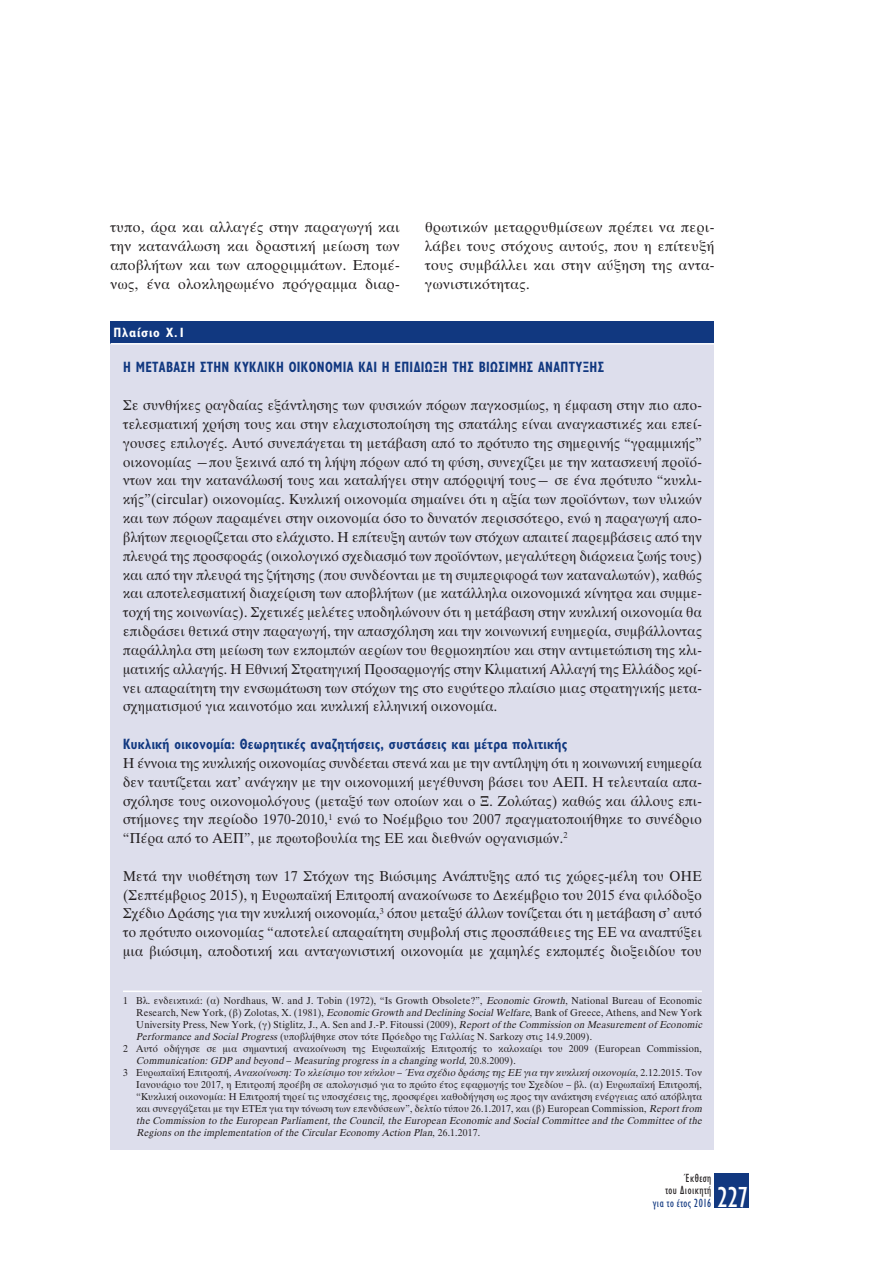
<style>
.page{position:relative;width:893px;height:1263px;background:#fff}
.page>*{position:absolute;margin:0;border:0;box-sizing:border-box;transform-origin:0 0}
.t1{font:condensed 30px "Gill Sans";color:#fff}
.t2{font:15px/18.9px "UB Times";letter-spacing:.025em;color:#231f20;text-align:justify;scale:.95 1}
.t3{font:15px/19.2px "UB Times";letter-spacing:.025em;color:#231f20;text-align:justify}
.t4{font:700 15px "Mf Gill Semi Cond";letter-spacing:.025em;color:#113880;scale:.85 1}
.t5{font:700 13.5px "Mf Gill Semi Cond";letter-spacing:.065em;color:#fff;scale:.95 1}
.t6{font:12px/12.8px "Mf Gill Cond";letter-spacing:.045em;color:#231f20;text-align:right;scale:.95 1}
.t7{font:12px "Mf Gill Cond";letter-spacing:.045em;color:#113880;scale:.95 1}
.t8{font:10.5px "UB Times";letter-spacing:.025em;color:#231f20;scale:.95 1}
.t9{font:italic 10.5px "UB Times";color:#231f20;scale:.95 1}
.s1{font-style:italic}
.s2{font-style:normal}
</style>
<div class="page">
<div style="left:714px;top:1173px;width:34px;height:34px;background:#113880"></div>
<div style="left:111px;top:321px;width:603px;height:829px;background:#dddeec"></div>
<div style="left:111px;top:321px;width:603px;height:23px;background:#113880"></div>
<hr style="left:111px;top:343px;width:603px;height:1px;background:#fff">
<hr style="left:123px;top:990px;width:579px;height:2px;background:#fff">
<p class="t3" style="left:111px;top:217px;width:291px">τυπο, άρα και αλλαγές στην παραγωγή και την κατανάλωση και δραστική μείωση των αποβλήτων και των απορριμμάτων. Επομέ&shy;νως, ένα ολοκληρωμένο πρόγραμμα διαρ-</p>
<p class="t3" style="left:425px;top:217px;width:291px">θρωτικών μεταρρυθμίσεων πρέπει να περι&shy;λάβει τους στόχους αυτούς, που η επίτευξή τους συμβάλλει και στην αύξηση της αντα&shy;γωνιστικότητας.</p>
<p class="t5" style="left:114px;top:325px;width:77px">Πλαίσιο x.1</p>
<p class="t4" style="left:123px;top:359px;width:567px">Η ΜΕΤΑΒΑΣΗ ΣΤΗΝ ΚΥΚΛΙΚΗ ΟΙΚΟΝΟΜΙΑ ΚΑΙ Η ΕΠΙΔΙΩΞΗ ΤΗΣ ΒΙΩΣΙΜΗΣ ΑΝΑΠΤΥΞΗΣ</p>
<p class="t2" style="left:123px;top:396px;width:611px">Σε συνθήκες ραγδαίας εξάντλησης των φυσικών πόρων παγκοσμίως, η έμφαση στην πιο απο&shy;τελεσματική χρήση τους και στην ελαχιστοποίηση της σπατάλης είναι αναγκαστικές και επεί&shy;γουσες επιλογές. Αυτό συνεπάγεται τη μετάβαση από το πρότυπο της σημερινής “γραμμικής” οικονομίας ―που ξεκινά από τη λήψη πόρων από τη φύση, συνεχίζει με την κατασκευή προϊό&shy;ντων και την κατανάλωσή τους και καταλήγει στην απόρριψή τους― σε ένα πρότυπο “κυκλι&shy;κής”(circular) οικονομίας. Κυκλική οικονομία σημαίνει ότι η αξία των προϊόντων, των υλικών και των πόρων παραμένει στην οικονομία όσο το δυνατόν περισσότερο, ενώ η παραγωγή απο&shy;βλήτων περιορίζεται στο ελάχιστο. Η επίτευξη αυτών των στόχων απαιτεί παρεμβάσεις από την πλευρά της προσφοράς (οικολογικό σχεδιασμό των προϊόντων, μεγαλύτερη διάρκεια ζωής τους) και από την πλευρά της ζήτησης (που συνδέονται με τη συμπεριφορά των καταναλωτών), καθώς και αποτελεσματική διαχείριση των αποβλήτων (με κατάλληλα οικονομικά κίνητρα και συμμε&shy;τοχή της κοινωνίας). Σχετικές μελέτες υποδηλώνουν ότι η μετάβαση στην κυκλική οικονομία θα επιδράσει θετικά στην παραγωγή, την απασχόληση και την κοινωνική ευημερία, συμβάλλοντας παράλληλα στη μείωση των εκπομπών αερίων του θερμοκηπίου και στην αντιμετώπιση της κλι&shy;ματικής αλλαγής. Η Εθνική Στρατηγική Προσαρμογής στην Κλιματική Αλλαγή της Ελλάδος κρί&shy;νει απαραίτητη την ενσωμάτωση των στόχων της στο ευρύτερο πλαίσιο μιας στρατηγικής μετα&shy;σχηματισμού για καινοτόμο και κυκλική ελληνική οικονομία.</p>
<p class="t4" style="left:123px;top:735px;width:524px">Κυκλική οικονομία: Θεωρητικές αναζητήσεις, συστάσεις και μέτρα πολιτικής</p>
<p class="t2" style="left:123px;top:753px;width:611px">Η έννοια της κυκλικής οικονομίας συνδέεται στενά και με την αντίληψη ότι η κοινωνική ευημερία δεν ταυτίζεται κατ’ ανάγκην με την οικονομική μεγέθυνση βάσει του ΑΕΠ. Η τελευταία απα&shy;σχόλησε τους οικονομολόγους (μεταξύ των οποίων και ο Ξ. Ζολώτας) καθώς και άλλους επι&shy;στήμονες την περίοδο 1970-2010,<sup>1</sup> ενώ το Νοέμβριο του 2007 πραγματοποιήθηκε το συνέδριο “Πέρα από το ΑΕΠ”, με πρωτοβουλία της ΕΕ και διεθνών οργανισμών.<sup>2</sup></p>
<p class="t2" style="left:123px;top:866px;width:611px">Μετά την υιοθέτηση των 17 Στόχων της Βιώσιμης Ανάπτυξης από τις χώρες-μέλη του ΟΗΕ (Σεπτέμβριος 2015), η Ευρωπαϊκή Επιτροπή ανακοίνωσε το Δεκέμβριο του 2015 ένα φιλόδοξο Σχέδιο Δράσης για την κυκλική οικονομία,<sup>3</sup> όπου μεταξύ άλλων τονίζεται ότι η μετάβαση σ’ αυτό το πρότυπο οικονομίας “αποτελεί απαραίτητη συμβολή στις προσπάθειες της ΕΕ να αναπτύξει μια βιώσιμη, αποδοτική και ανταγωνιστική οικονομία με χαμηλές εκπομπές διοξειδίου του</p>
<p class="t8" style="left:123px;top:995px;width:611px">1 Βλ. ενδεικτικά: (α) Nordhaus, W. and J. Tobin (1972), “Is Growth Obsolete?”, <span class="s1">Economic Growth</span>, National Bureau of Economic</p>
<p class="t8" style="left:136px;top:1006px;width:597px">Research, New York, (β) Zolotas, X. (1981), <span class="s1">EconomicGrowthandDecliningSocialWelfare</span>, Bank of Greece, Athens, and New York</p>
<p class="t8" style="left:136px;top:1018px;width:599px">University Press, New York, (γ) Stiglitz, J., A. Sen and J.-P. Fitoussi (2009), <span class="s1">Reportof theCommissiononMeasurementof Economic</span></p>
<p class="t8" style="left:136px;top:1030px;width:481px"><span class="s1">PerformanceandSocialProgress</span>(υποβλήθηκε στον τότε Πρόεδρο της Γαλλίας Ν. Sarkozy στις 14.9.2009).</p>
<p class="t8" style="left:123px;top:1042px;width:611px">2 Αυτό οδήγησε σε μια σημαντική ανακοίνωση της Ευρωπαϊκής Επιτροπής το καλοκαίρι του 2009 (European Commission,</p>
<p class="t9" style="left:136px;top:1054px;width:401px">Communication: GDP and beyond <span class="s2">–</span> Μeasuring progress in a changing world<span class="s2">, 2 0 . 8 . 2 0 0 9 ) .</span></p>
<p class="t9" style="left:123px;top:1066px;width:611px"><span class="s2">3 Ε υ ρ ω π α ϊ κ ή Ε π ιτ ρ ο π ή ,</span> Ανακοίνωση: Το κλείσιμο του κύκλου – Ένα σχέδιο δράσης της ΕΕ για την κυκλική οικονομία<span class="s2">, 2 . 1 2 . 2 0 1 5 . Τ ο ν</span></p>
<p class="t8" style="left:136px;top:1078px;width:597px">Ιανουάριο του 2017, η Επιτροπή προέβη σε απολογισμό για το πρώτο έτος εφαρμογής του Σχεδίου – βλ. (α) Ευρωπαϊκή Επιτροπή,</p>
<p class="t8" style="left:136px;top:1090px;width:597px">“Κυκλική οικονομία: Η Επιτροπή τηρεί τις υποσχέσεις της, προσφέρει καθοδήγηση ως προς την ανάκτηση ενέργειας από απόβλητα</p>
<p class="t8" style="left:136px;top:1102px;width:599px">και συνεργάζεται με την ΕΤΕπ για την τόνωση των επενδύσεων”, δελτίο τύπου 26.1.2017, και (β) European Commission, <span class="s1">Reportfrom</span></p>
<p class="t9" style="left:136px;top:1114px;width:599px">the Commission to the European Parliament, the Council, the European Economic and Social Committee and the Committee of the</p>
<p class="t9" style="left:136px;top:1126px;width:363px">Regions on the implementation of the Circular Economy Action Plan<span class="s2">, 2 6 . 1 . 2 0 1 7 .</span></p>
<p class="t6" style="left:665px;top:1171px;width:50px">Έκθεση<br>του Διοικητή</p>
<p class="t7" style="left:653px;top:1196px;width:63px">για το έτος 2016</p>
<h1 class="t1" style="left:717px;top:1181px;width:33px">227</h1>
</div>
